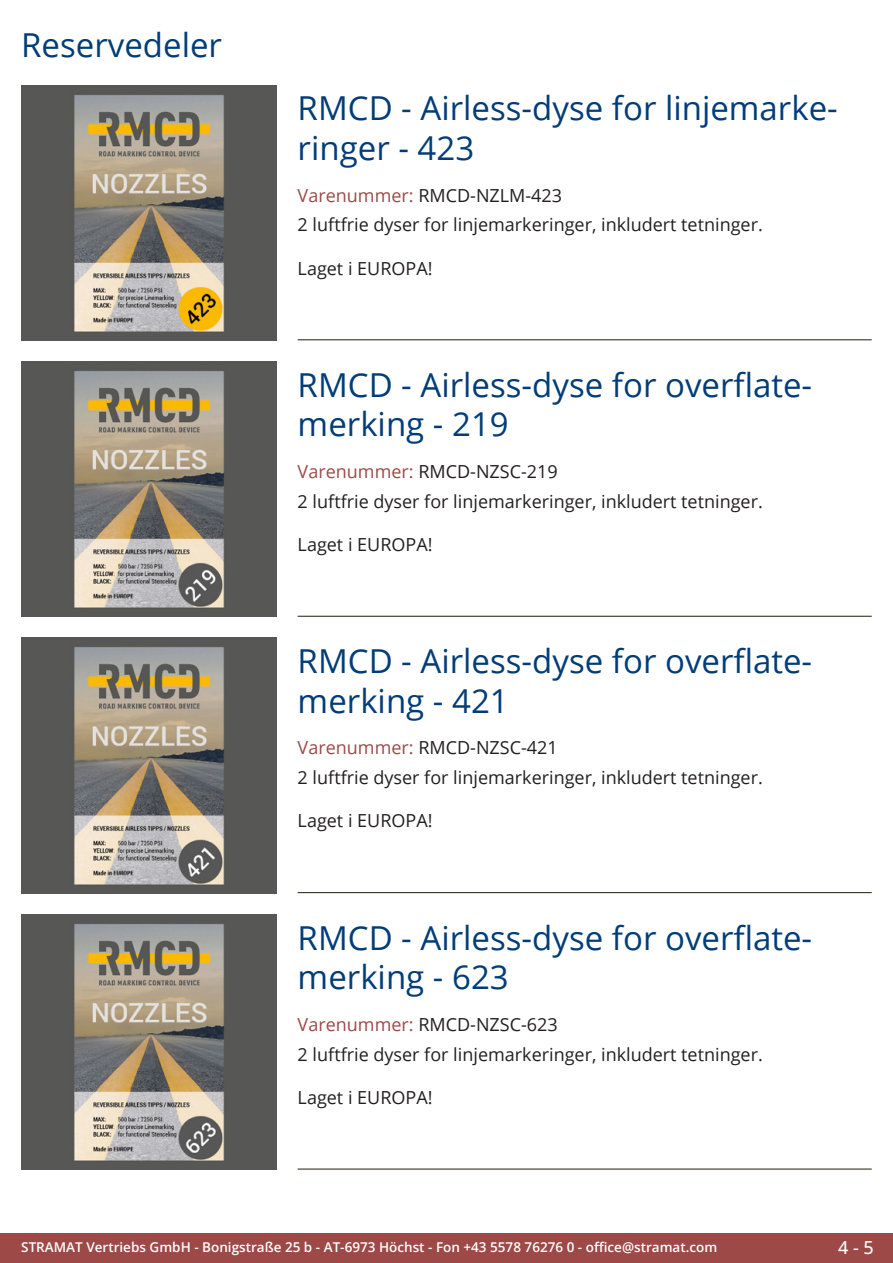
<style>
.page{position:relative;width:893px;height:1263px;background:#fff}
.page>*{position:absolute;margin:0;border:0;box-sizing:border-box;transform-origin:0 0}
.Produkttitel{font:33px/39.6px "Open Sans";color:#003d78}
.RastTitel{font:33px "Open Sans";color:#003d78}
.Beschreibung_Text{font:18px "Open Sans";color:#231f20}
.TechDaten_Überschrif{font:18px "Open Sans";color:#231f20}
.t1{font:500 18px "Open Sans";color:#fff}
.t2{font:600 13.5px "Open Sans";color:#fff}
.s1{color:#9c4948}
</style>
<div class="page">
<div style="left:0;top:1233px;width:893px;height:30px;background:#9c4948"></div>
<hr style="left:298px;top:340px;width:574px;height:1px;background:#201d08">
<hr style="left:298px;top:616px;width:574px;height:1px;background:#201d08">
<hr style="left:298px;top:892px;width:574px;height:1px;background:#201d08">
<hr style="left:298px;top:1169px;width:574px;height:1px;background:#201d08">
<img style="left:21px;top:85px;width:255px;height:255px">
<img style="left:21px;top:361px;width:255px;height:256px">
<img style="left:21px;top:638px;width:255px;height:255px">
<img style="left:21px;top:914px;width:255px;height:255px">
<p class="RastTitel" style="left:21px;top:22px;width:202px">Reservedeler</p>
<p class="Produkttitel" style="left:298px;top:88px;width:539px">RMCD - Airless-dyse for linjemarke&shy;ringer - 423</p>
<p class="TechDaten_Überschrif" style="left:298px;top:183px;width:266px"><span class="s1">Varenummer:</span> RMCD-NZLM-423</p>
<p class="Beschreibung_Text" style="left:298px;top:212px;width:467px">2 luftfrie dyser for linjemarkeringer, inkludert tetninger.</p>
<p class="Beschreibung_Text" style="left:298px;top:256px;width:136px">Laget i EUROPA!</p>
<p class="Produkttitel" style="left:298px;top:364px;width:513px">RMCD - Airless-dyse for overflate&shy;merking - 219</p>
<p class="TechDaten_Überschrif" style="left:298px;top:459px;width:262px"><span class="s1">Varenummer:</span> RMCD-NZSC-219</p>
<p class="Beschreibung_Text" style="left:298px;top:489px;width:467px">2 luftfrie dyser for linjemarkeringer, inkludert tetninger.</p>
<p class="Beschreibung_Text" style="left:298px;top:532px;width:136px">Laget i EUROPA!</p>
<p class="Produkttitel" style="left:298px;top:640px;width:513px">RMCD - Airless-dyse for overflate&shy;merking - 421</p>
<p class="TechDaten_Überschrif" style="left:298px;top:735px;width:262px"><span class="s1">Varenummer:</span> RMCD-NZSC-421</p>
<p class="Beschreibung_Text" style="left:298px;top:765px;width:467px">2 luftfrie dyser for linjemarkeringer, inkludert tetninger.</p>
<p class="Beschreibung_Text" style="left:298px;top:808px;width:136px">Laget i EUROPA!</p>
<p class="Produkttitel" style="left:298px;top:917px;width:513px">RMCD - Airless-dyse for overflate&shy;merking - 623</p>
<p class="TechDaten_Überschrif" style="left:298px;top:1012px;width:262px"><span class="s1">Varenummer:</span> RMCD-NZSC-623</p>
<p class="Beschreibung_Text" style="left:298px;top:1042px;width:467px">2 luftfrie dyser for linjemarkeringer, inkludert tetninger.</p>
<p class="Beschreibung_Text" style="left:298px;top:1085px;width:136px">Laget i EUROPA!</p>
<p class="t2" style="left:21px;top:1238px;width:698px">STRAMAT Vertriebs GmbH - Bonigstraße 25 b - AT-6973 Höchst - Fon +43 5578 76276 0 - office@stramat.com</p>
<p class="t1" style="left:838px;top:1234px;width:37px">4 - 5</p>
</div>
